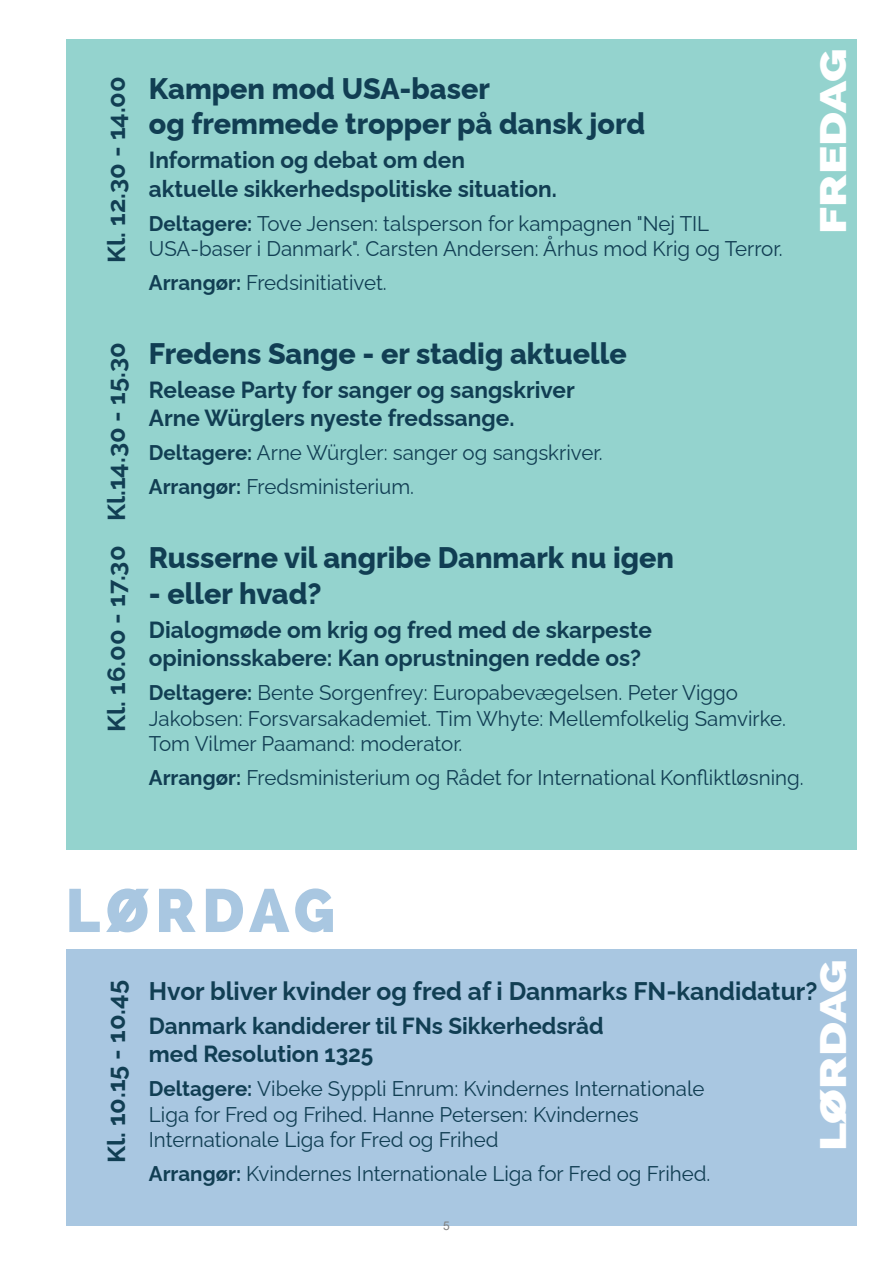
<style>
.page{position:relative;width:893px;height:1263px;background:#fff}
.page>*{position:absolute;margin:0;border:0;box-sizing:border-box;transform-origin:0 0}
.t1{font:800 60.9px "Raleway";letter-spacing:.095em;color:#a9c7e1}
.t2{font:800 36.9px "Raleway";color:#fff;scale:1.29 1}
.t3{font:800 29.7px/35.7px "Raleway";color:#113e53}
.t4{font:700 25.5px "Raleway";color:#113e53}
.t5{font:700 24.6px "Raleway";color:#113e53}
.t6{font:700 23.4px/28.5px "Raleway";color:#113e53}
.t7{font:21.15px/25.5px "Raleway";color:#113e53}
.t8{font:12px "Arial";color:#808080}
.s1{font-weight:700}
</style>
<div class="page">
<div style="left:66px;top:39px;width:791px;height:810px;background:#94d3ce"></div>
<div style="left:66px;top:949px;width:791px;height:277px;background:#a9c7e1"></div>
<p class="t5" style="left:97px;top:263px;width:188px;rotate:-90deg">Kl. 12.30 - 14.00</p>
<p class="t5" style="left:97px;top:521px;width:180px;rotate:-90deg">Kl.14.30 - 15.30</p>
<p class="t5" style="left:97px;top:732px;width:187px;rotate:-90deg">Kl. 16.00 - 17.30</p>
<h3 class="t3" style="left:149px;top:68px;width:498px">Kampen mod USA-baser<br>og fremmede tropper på dansk jord</h3>
<p class="t6" style="left:149px;top:143px;width:409px">Information og debat om den aktuelle sikkerhedspolitiske situation.</p>
<p class="t7" style="left:149px;top:208px;width:635px"><span class="s1">Deltagere:</span> Tove Jensen: talsperson for kampagnen "Nej TIL<br>USA-baser i Danmark". Carsten Andersen: Århus mod Krig og Terror.</p>
<p class="t7" style="left:149px;top:268px;width:239px"><span class="s1">Arrangør:</span> Fredsinitiativet.</p>
<h3 class="t3" style="left:149px;top:333px;width:479px">Fredens Sange - er stadig aktuelle</h3>
<p class="t6" style="left:149px;top:373px;width:427px">Release Party for sanger og sangskriver<br>Arne Würglers nyeste fredssange.</p>
<p class="t7" style="left:149px;top:434px;width:455px;line-height:33.9px"><span class="s1">Deltagere:</span> Arne Würgler: sanger og sangskriver.<br><span class="s1">Arrangør:</span> Fredsministerium.</p>
<h2 class="t2" style="left:812px;top:234px;width:145px;rotate:-90deg">FREDAG</h2>
<h3 class="t3" style="left:149px;top:537px;width:527px">Russerne vil angribe Danmark nu igen</h3>
<h3 class="t3" style="left:149px;top:573px;width:174px">- eller hvad?</h3>
<p class="t6" style="left:149px;top:613px;width:504px">Dialogmøde om krig og fred med de skarpeste opinionsskabere: Kan oprustningen redde os?</p>
<p class="t7" style="left:149px;top:678px;width:638px"><span class="s1">Deltagere:</span> Bente Sorgenfrey: Europabevægelsen. Peter Viggo<br>Jakobsen: Forsvarsakademiet. Tim Whyte: Mellemfolkelig Samvirke.<br>Tom Vilmer Paamand: moderator.</p>
<p class="t7" style="left:149px;top:762px;width:656px"><span class="s1">Arrangør:</span> Fredsministerium og Rådet for International Konfliktløsning.</p>
<h1 class="t1" style="left:66px;top:875px;width:271px">LØRDAG</h1>
<p class="t5" style="left:97px;top:1163px;width:184px;rotate:-90deg">Kl. 10.15 - 10.45</p>
<h2 class="t2" style="left:812px;top:1151px;width:150px;rotate:-90deg">LØRDAG</h2>
<p class="t4" style="left:149px;top:971px;width:670px">Hvor bliver kvinder og fred af i Danmarks FN-kandidatur?</p>
<p class="t6" style="left:149px;top:1009px;width:456px">Danmark kandiderer til FNs Sikkerhedsråd med Resolution 1325</p>
<p class="t7" style="left:149px;top:1074px;width:557px"><span class="s1">Deltagere:</span> Vibeke Syppli Enrum: Kvindernes Internationale<br>Liga for Fred og Frihed. Hanne Petersen: Kvindernes<br>Internationale Liga for Fred og Frihed</p>
<p class="t7" style="left:149px;top:1158px;width:563px"><span class="s1">Arrangør:</span> Kvindernes Internationale Liga for Fred og Frihed.</p>
<p class="t8" style="left:443px;top:1218px;width:8px">5</p>
</div>
